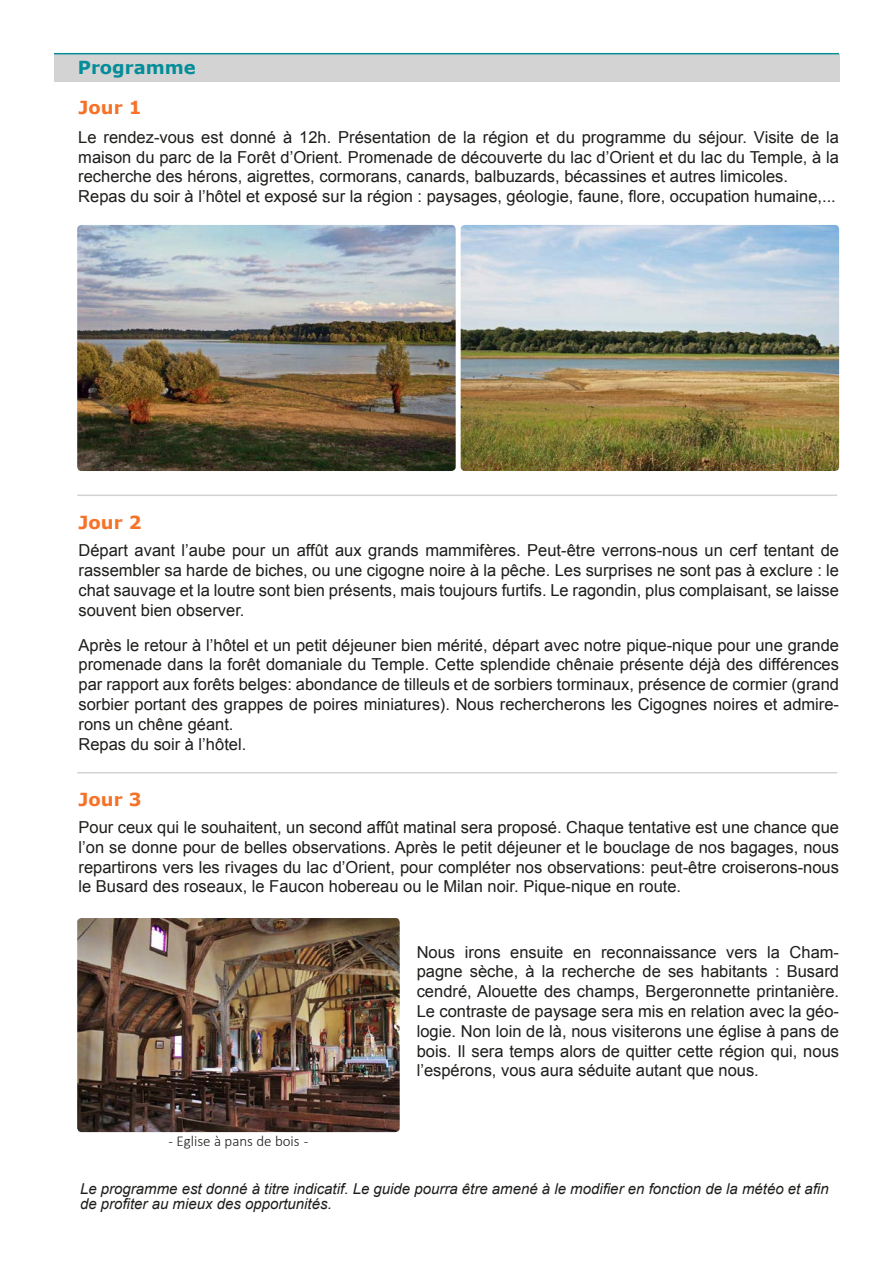
<style>
.page{position:relative;width:893px;height:1263px;background:#fff}
.page>*{position:absolute;margin:0;border:0;box-sizing:border-box;transform-origin:0 0}
.t1{font:700 18px "Verdana";color:#f67228}
.t2{font:700 18px "Verdana";color:#038d99}
.t3{font:16.5px/19.8px "Arial";color:#1d1d1b;text-align:justify}
.t4{font:italic 15px/15px "Arial";color:#1d1d1b}
.t5{font:300 15px "Calibri";color:#1d1d1b}
</style>
<div class="page">
<div style="left:54px;top:54px;width:785px;height:27px;background:#d3d3d3"></div>
<hr style="left:54px;top:53px;width:785px;height:1px;background:#038d99">
<hr style="left:77px;top:494px;width:760px;height:2px;background:#d3d3d3">
<hr style="left:77px;top:772px;width:760px;height:1px;background:#d3d3d3">
<img style="left:77px;top:918px;width:323px;height:214px">
<img style="left:461px;top:225px;width:378px;height:246px">
<img style="left:77px;top:225px;width:379px;height:246px">
<p class="t2" style="left:78px;top:55px;width:120px">Programme</p>
<p class="t1" style="left:79px;top:95px;width:65px">Jour 1</p>
<p class="t3" style="left:78px;top:127px;width:762px;text-align:left">Le rendez-vous est donné à 12h. Présentation de la région et du programme du séjour. Visite de la maison du parc de la Forêt d’Orient. Promenade de découverte du lac d’Orient et du lac du Temple, à la recherche des hérons, aigrettes, cormorans, canards, balbuzards, bécassines et autres limicoles.<br>Repas du soir à l’hôtel et exposé sur la région : paysages, géologie, faune, flore, occupation humaine,...</p>
<p class="t1" style="left:79px;top:509px;width:65px">Jour 2</p>
<p class="t3" style="left:79px;top:541px;width:762px">Départ avant l’aube pour un affût aux grands mammifères. Peut-être verrons-nous un cerf tentant de rassembler sa harde de biches, ou une cigogne noire à la pêche. Les surprises ne sont pas à exclure : le chat sauvage et la loutre sont bien présents, mais toujours furtifs. Le ragondin, plus complaisant, se laisse souvent bien observer.</p>
<p class="t3" style="left:79px;top:635px;width:762px;text-align:left">Après le retour à l’hôtel et un petit déjeuner bien mérité, départ avec notre pique-nique pour une grande promenade dans la forêt domaniale du Temple. Cette splendide chênaie présente déjà des différences par rapport aux forêts belges: abondance de tilleuls et de sorbiers torminaux, présence de cormier (grand sorbier portant des grappes de poires miniatures). Nous rechercherons les Cigognes noires et admire&shy;rons un chêne géant.<br>Repas du soir à l’hôtel.</p>
<p class="t1" style="left:79px;top:786px;width:65px">Jour 3</p>
<p class="t3" style="left:79px;top:817px;width:762px">Pour ceux qui le souhaitent, un second affût matinal sera proposé. Chaque tentative est une chance que l’on se donne pour de belles observations. Après le petit déjeuner et le bouclage de nos bagages, nous repartirons vers les rivages du lac d’Orient, pour compléter nos observations: peut-être croiserons-nous le Busard des roseaux, le Faucon hobereau ou le Milan noir. Pique-nique en route.</p>
<p class="t5" style="left:169px;top:1132px;width:141px">- Eglise à pans de bois -</p>
<p class="t3" style="left:417px;top:942px;width:424px">Nous irons ensuite en reconnaissance vers la Cham&shy;pagne sèche, à la recherche de ses habitants : Busard cendré, Alouette des champs, Bergeronnette printanière.<br>Le contraste de paysage sera mis en relation avec la géo&shy;logie. Non loin de là, nous visiterons une église à pans de bois. Il sera temps alors de quitter cette région qui, nous l’espérons, vous aura séduite autant que nous.</p>
<p class="t4" style="left:80px;top:1182px;width:750px">Le programme est donné à titre indicatif. Le guide pourra être amené à le modifier en fonction de la météo et afin de profiter au mieux des opportunités.</p>
</div>
